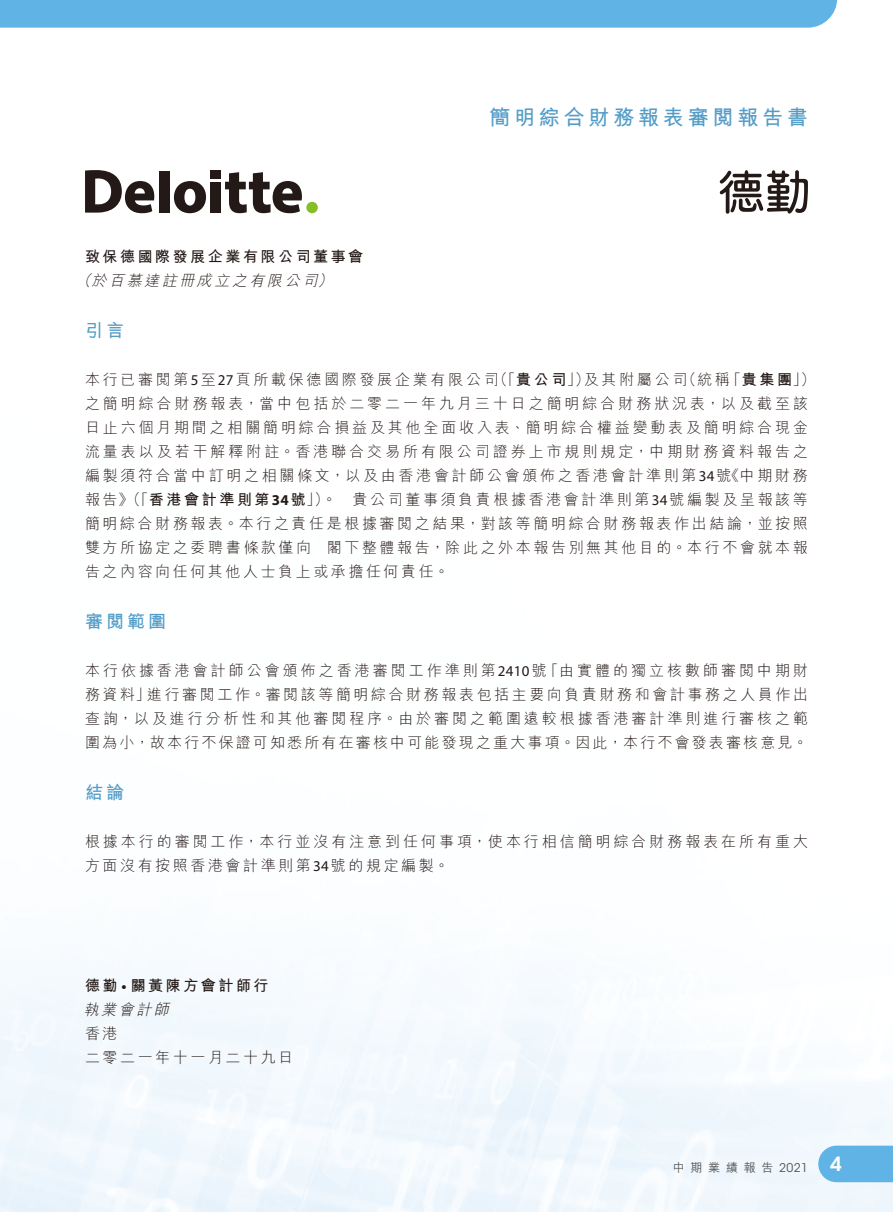
<style>
.page{position:relative;width:893px;height:1212px;background:#fff}
.page>*{position:absolute;margin:0;border:0;box-sizing:border-box;transform-origin:0 0}
.t1{font:700 21px "M Hei HK";letter-spacing:.18em;color:#539dc8}
.t2{font:600 19.5px "ITC Avant Garde Std";color:#fff}
.t3{font:700 18px "M Hei HK";letter-spacing:.17em;color:#539dc8}
.t4{font:300 15px/24px "M Hei HK";letter-spacing:.18em;color:#231916}
.t5{font:700 15px/24px "M Hei HK";letter-spacing:.17em;color:#231916}
.t6{font:italic 300 15px "M Hei HK";color:#231916}
.t7{font:300 15px "M Hei HK";letter-spacing:.2em;color:#231916}
.t8{font:500 12px "M Hei HK";letter-spacing:.48em;color:#595857}
.t9{font:12px "ITC Avant Garde Std";color:#595857}
.s1{font-weight:700}
.s2{font-family:"Myriad Pro";font-weight:400}
.s3{font-family:"Myriad Pro";font-weight:700}
.s4{font-family:"Myriad Pro"}
.s5{font-weight:300;font-style:italic}
</style>
<div class="page">
<img style="left:0;top:0;width:893px;height:1212px">
<svg style="left:818px;top:1145px;width:75px;height:37px;background:#6ab8e6"></svg>
<div style="left:0;top:0;width:837px;height:28px;background:#60b4e5"></div>
<svg style="left:720px;top:170px;width:88px;height:44px"></svg>
<div style="left:159px;top:171px;width:10px;height:42px;background:#231916"></div>
<svg style="left:174px;top:181px;width:32px;height:32px"></svg>
<div style="left:211px;top:182px;width:10px;height:31px;background:#231916"></div>
<div style="left:211px;top:171px;width:10px;height:8px;background:#231916"></div>
<svg style="left:225px;top:172px;width:77px;height:41px"></svg>
<div style="left:306px;top:202px;width:12px;height:11px;background:#87bd25;border-radius:50%"></div>
<svg style="left:85px;top:170px;width:69px;height:43px"></svg>
<h1 class="t1" style="left:489px;top:102px;width:320px">簡明綜合財務報表審閱報告書</h1>
<p class="t5" style="left:85px;top:243px;width:280px">致保德國際發展企業有限公司董事會</p>
<p class="t6" style="left:318px;top:272px;width:20px">(</p>
<p class="t6" style="left:76px;top:272px;width:20px">（</p>
<p class="t3" style="left:85px;top:317px;width:41px">引言</p>
<p class="t6" style="left:92px;top:272px;width:231px">於百慕達註冊成立之有限公司</p>
<p class="t4" style="left:493px;top:367px;width:98px">（「<span class="s1">貴公司</span>」）</p>
<p class="t4" style="left:681px;top:367px;width:50px">（統稱</p>
<p class="t4" style="left:726px;top:367px;width:91px">「<span class="s1">貴集團</span> (「</p>
<p class="t4" style="left:584px;top:367px;width:105px">及其附屬公司</p>
<p class="t4" style="left:85px;top:367px;width:415px">本行已審閱第<span class="s2">5</span>至<span class="s2">27</span>頁所載保德國際發展企業有限公司</p>
<p class="t4" style="left:85px;top:391px;width:724px">之簡明綜合財務報表，當中包括於二零二一年九月三十日之簡明綜合財務狀況表，以及截至該</p>
<p class="t4" style="left:85px;top:415px;width:724px">日止六個月期間之相關簡明綜合損益及其他全面收入表、簡明綜合權益變動表及簡明綜合現金</p>
<p class="t4" style="left:85px;top:439px;width:724px">流量表以及若干解釋附註。香港聯合交易所有限公司證券上市規則規定，中期財務資料報告之</p>
<p class="t4" style="left:85px;top:463px;width:724px">編製須符合當中訂明之相關條文，以及由香港會計師公會頒佈之香港會計準則第<span class="s2">34</span> 《號中期財務</p>
<p class="t4" style="left:353px;top:487px;width:457px">貴公司董事須負責根據香港會計準則第<span class="s2">34</span>號編製及呈報該等</p>
<p class="t4" style="left:85px;top:487px;width:253px">報告》（「<span class="s1">香港會計準則第</span><span class="s3">34</span><span class="s1">號</span>」）。</p>
<p class="t4" style="left:85px;top:511px;width:724px">簡明綜合財務報表。本行之責任是根據審閱之結果，對該等簡明綜合財務報表作出結論，並按照</p>
<p class="t4" style="left:327px;top:535px;width:483px">閣下整體報告，除此之外本報告別無其他目的。本行不會就本報</p>
<p class="t4" style="left:85px;top:535px;width:366px">雙方所協定之委聘書條款僅向<br>告之內容向任何其他人士負上或承擔任何責任。</p>
<p class="t3" style="left:85px;top:608px;width:83px">審閱範圍</p>
<p class="t4" style="left:147px;top:658px;width:662px;text-indent:-62px">本行依據香港會計師公會頒佈之香港審閱工作準則第<span class="s2">2410</span>號<br>進行審閱工作。審閱該等簡明綜合財務報表包括主要向負責財務和會計事務之人員作出</p>
<p class="t7" style="left:543px;top:662px;width:266px">「由實體的獨立核數師審閱中期財</p>
<p class="t4" style="left:85px;top:682px;width:724px">務資料」<br>查詢，以及進行分析性和其他審閱程序。由於審閱之範圍遠較根據香港審計準則進行審核之範圍為小，故本行不保證可知悉所有在審核中可能發現之重大事項。因此，本行不會發表審核意見。</p>
<p class="t3" style="left:85px;top:779px;width:41px">結論</p>
<p class="t4" style="left:85px;top:829px;width:724px">根據本行的審閱工作，本行並沒有注意到任何事項，使本行相信簡明綜合財務報表在所有重大方面沒有按照香港會計準則第<span class="s2">34</span>號的規定編製。</p>
<p class="t5" style="left:84px;top:972px;width:186px">德勤<span class="s4">•</span>關黃陳方會計師行<span class="s5">執業會計師</span></p>
<p class="t4" style="left:85px;top:1021px;width:210px">香港<br>二零二一年十一月二十九日</p>
<p class="t8" style="left:673px;top:1159px;width:102px">中期業績報告</p>
<p class="t9" style="left:779px;top:1160px;width:30px">2021</p>
<h2 class="t2" style="left:830px;top:1151px;width:13px">4</h2>
</div>
